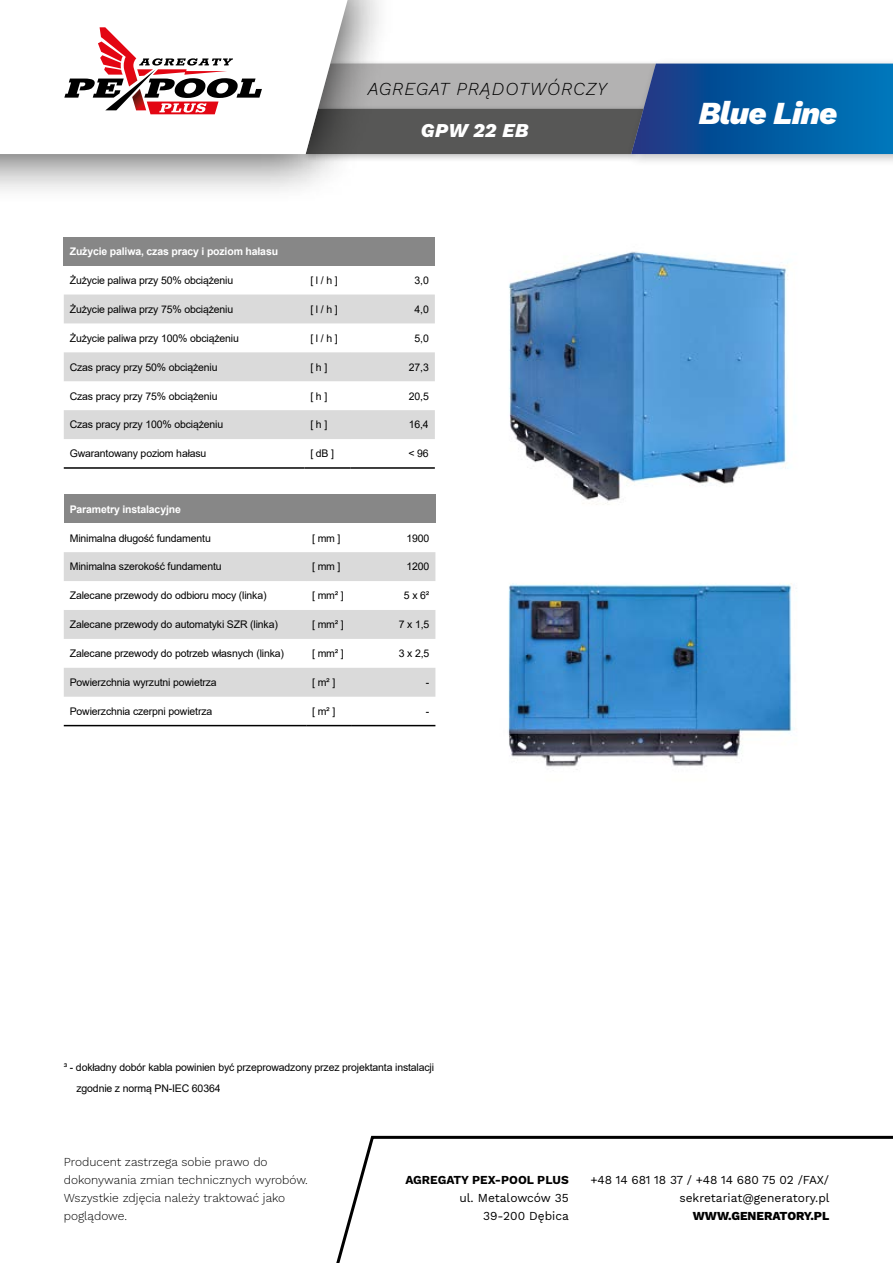
<style>
.page{position:relative;width:893px;height:1263px;background:#fff}
.page>*{position:absolute;margin:0;border:0;box-sizing:border-box;transform-origin:0 0}
.t1{font:italic 800 31.5px "Work Sans";letter-spacing:-.025em;color:#fff}
.t2{font:italic 800 19.2px "Work Sans";letter-spacing:.025em;color:#fff}
.t3{font:italic 300 18px "Work Sans";letter-spacing:.05em;color:#000}
.t4{font:300 12px/18px "Work Sans";color:#000}
.t5{font:12px/18px "Work Sans";color:#000;text-align:right}
.t6{font:700 12px "Work Sans";color:#000}
.t7{font:800 12px "Work Sans";color:#000}
.t8{font:10.5px/21px "Arial";letter-spacing:-.015em;color:#000}
.t9{font:700 10.5px "Arial";letter-spacing:-.015em;color:#fff}
</style>
<div class="page">
<div style="left:315px;top:60px;width:349px;height:57px;background:#000;opacity:.25"></div>
<div style="left:302px;top:105px;width:349px;height:58px;background:#000;opacity:.25"></div>
<div style="left:0;top:0;width:397px;height:205px;background:#000;opacity:.75"></div>
<svg style="left:0;top:0;width:351px;height:154px"></svg>
<svg style="left:64px;top:27px;width:198px;height:87px"></svg>
<svg style="left:336px;top:1135px;width:557px;height:128px"></svg>
<div style="left:626px;top:57px;width:267px;height:110px;background:#000;opacity:.25"></div>
<svg style="left:306px;top:64px;width:587px;height:90px;background:#4f7290"></svg>
<img style="left:508px;top:251px;width:286px;height:519px">
<div style="left:64px;top:237px;width:371px;height:29px;background:#878787"></div>
<svg style="left:64px;top:295px;width:371px;height:144px;fill:#dadada"></svg>
<hr style="left:64px;top:467px;width:240px;height:2px;background:#000">
<hr style="left:304px;top:467px;width:46px;height:2px;background:#000">
<hr style="left:350px;top:467px;width:85px;height:2px;background:#000">
<div style="left:64px;top:494px;width:371px;height:29px;background:#878787"></div>
<svg style="left:64px;top:552px;width:371px;height:145px;fill:#dadada"></svg>
<hr style="left:64px;top:725px;width:242px;height:1px;background:#000">
<hr style="left:306px;top:725px;width:46px;height:1px;background:#000">
<hr style="left:352px;top:725px;width:83px;height:1px;background:#000">
<h3 class="t3" style="left:368px;top:75px;width:241px">AGREGAT PRĄDOTWÓRCZY</h3>
<h2 class="t2" style="left:421px;top:116px;width:109px">GPW 22 EB</h2>
<p class="t9" style="left:70px;top:244px;width:210px">Zużycie paliwa, czas pracy i poziom hałasu</p>
<p class="t8" style="left:70px;top:270px;width:165px">Żużycie paliwa przy 50% obciążeniu</p>
<p class="t8" style="left:310px;top:270px;width:29px">[ l / h ]</p>
<p class="t8" style="left:415px;top:270px;width:16px">3,0</p>
<p class="t8" style="left:70px;top:299px;width:165px">Żużycie paliwa przy 75% obciążeniu</p>
<p class="t8" style="left:310px;top:299px;width:29px">[ l / h ]</p>
<p class="t8" style="left:415px;top:299px;width:16px">4,0</p>
<p class="t8" style="left:70px;top:327px;width:171px">Żużycie paliwa przy 100% obciążeniu</p>
<p class="t8" style="left:310px;top:327px;width:29px">[ l / h ]</p>
<p class="t8" style="left:415px;top:327px;width:16px">5,0</p>
<p class="t8" style="left:70px;top:356px;width:149px">Czas pracy przy 50% obciążeniu</p>
<p class="t8" style="left:310px;top:356px;width:18px">[ h ]</p>
<p class="t8" style="left:409px;top:356px;width:21px">27,3</p>
<p class="t8" style="left:70px;top:385px;width:149px">Czas pracy przy 75% obciążeniu</p>
<p class="t8" style="left:310px;top:385px;width:18px">[ h ]</p>
<p class="t8" style="left:409px;top:385px;width:21px">20,5</p>
<p class="t8" style="left:70px;top:414px;width:155px">Czas pracy przy 100% obciążeniu</p>
<p class="t8" style="left:310px;top:414px;width:18px">[ h ]</p>
<p class="t8" style="left:409px;top:414px;width:21px">16,4</p>
<p class="t8" style="left:70px;top:443px;width:138px">Gwarantowany poziom hałasu</p>
<p class="t8" style="left:310px;top:443px;width:25px">[ dB ]</p>
<p class="t8" style="left:409px;top:443px;width:22px">&lt; 96</p>
<p class="t9" style="left:70px;top:501px;width:113px">Parametry instalacyjne</p>
<p class="t8" style="left:70px;top:527px;width:143px">Minimalna długość fundamentu</p>
<p class="t8" style="left:312px;top:527px;width:30px">[ mm ]</p>
<p class="t8" style="left:407px;top:527px;width:24px">1900</p>
<p class="t8" style="left:70px;top:556px;width:153px">Minimalna szerokość fundamentu</p>
<p class="t8" style="left:312px;top:556px;width:30px">[ mm ]</p>
<p class="t8" style="left:407px;top:556px;width:24px">1200</p>
<p class="t8" style="left:70px;top:585px;width:198px">Zalecane przewody do odbioru mocy (linka)</p>
<p class="t8" style="left:312px;top:585px;width:33px">[ mm² ]</p>
<p class="t8" style="left:404px;top:585px;width:27px">5 x 6²</p>
<p class="t8" style="left:70px;top:614px;width:210px">Zalecane przewody do automatyki SZR (linka)</p>
<p class="t8" style="left:312px;top:614px;width:33px">[ mm² ]</p>
<p class="t8" style="left:399px;top:614px;width:32px">7 x 1,5</p>
<p class="t8" style="left:70px;top:643px;width:216px">Zalecane przewody do potrzeb własnych (linka)</p>
<p class="t8" style="left:312px;top:643px;width:33px">[ mm² ]</p>
<p class="t8" style="left:399px;top:643px;width:32px">3 x 2,5</p>
<p class="t8" style="left:70px;top:672px;width:148px">Powierzchnia wyrzutni powietrza</p>
<p class="t8" style="left:312px;top:672px;width:25px">[ m² ]</p>
<p class="t8" style="left:426px;top:672px;width:5px">-</p>
<p class="t8" style="left:70px;top:701px;width:144px">Powierzchnia czerpni powietrza</p>
<p class="t8" style="left:312px;top:701px;width:25px">[ m² ]</p>
<p class="t8" style="left:426px;top:701px;width:5px">-</p>
<h1 class="t1" style="left:699px;top:89px;width:140px">Blue Line</h1>
<p class="t8" style="left:77px;top:1056px;width:359px;text-indent:-13px">³ - dokładny dobór kabla powinien być przeprowadzony przez projektanta instalacji zgodnie z normą PN-IEC 60364</p>
<p class="t4" style="left:64px;top:1153px;width:246px">Producent zastrzega sobie prawo do dokonywania zmian technicznych wyrobów.<br>Wszystkie zdjęcia należy traktować jako poglądowe.</p>
<p class="t6" style="left:405px;top:1171px;width:165px">AGREGATY PEX-POOL PLUS</p>
<p class="t5" style="left:460px;top:1189px;width:111px">ul. Metalowców 35<br>39-200 Dębica</p>
<p class="t5" style="left:590px;top:1171px;width:241px">+48 14 681 18 37 / +48 14 680 75 02 /FAX/ sekretariat@generatory.pl</p>
<p class="t7" style="left:693px;top:1207px;width:138px">WWW.GENERATORY.PL</p>
</div>
